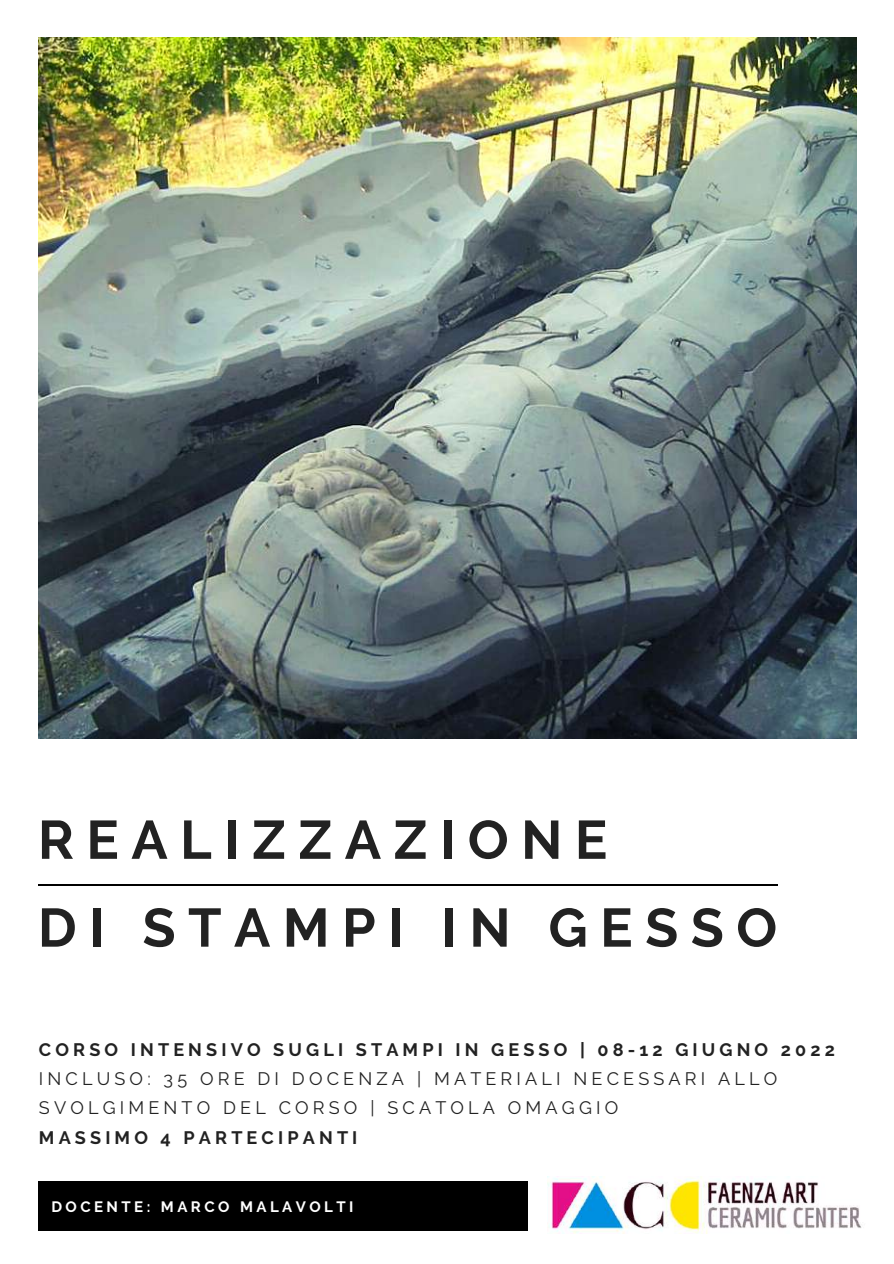
<style>
.page{position:relative;width:894px;height:1264px;background:#fff}
.page>*{position:absolute;margin:0;border:0;box-sizing:border-box;transform-origin:0 0}
.t1{font:700 54px/87.8px "Raleway";letter-spacing:.23em;color:#222}
.t2{font:18px/29.2px "Raleway";letter-spacing:.23em;color:#222}
.t3{font:700 18px "Raleway";letter-spacing:.23em;color:#222}
.t4{font:700 15px "Raleway";letter-spacing:.23em;color:#fff}
</style>
<div class="page">
<img style="left:38px;top:38px;width:818px;height:700px">
<div style="left:38px;top:1181px;width:489px;height:49px;background:#000"></div>
<hr style="left:38px;top:884px;width:739px;height:1px;background:#000">
<img style="left:547px;top:1176px;width:315px;height:57px">
<h1 class="t1" style="left:38px;top:795px;width:740px">REALIZZAZIONE<br>DI STAMPI IN GESSO</h1>
<p class="t3" style="left:39px;top:1038px;width:797px">CORSO INTENSIVO SUGLI STAMPI IN GESSO | 08-12 GIUGNO 2022</p>
<p class="t2" style="left:39px;top:1064px;width:739px">INCLUSO: 35 ORE DI DOCENZA | MATERIALI NECESSARI ALLO<br>SVOLGIMENTO DEL CORSO | SCATOLA OMAGGIO</p>
<p class="t3" style="left:39px;top:1126px;width:320px">MASSIMO 4 PARTECIPANTI</p>
<p class="t4" style="left:51px;top:1198px;width:303px">DOCENTE: MARCO MALAVOLTI</p>
</div>
